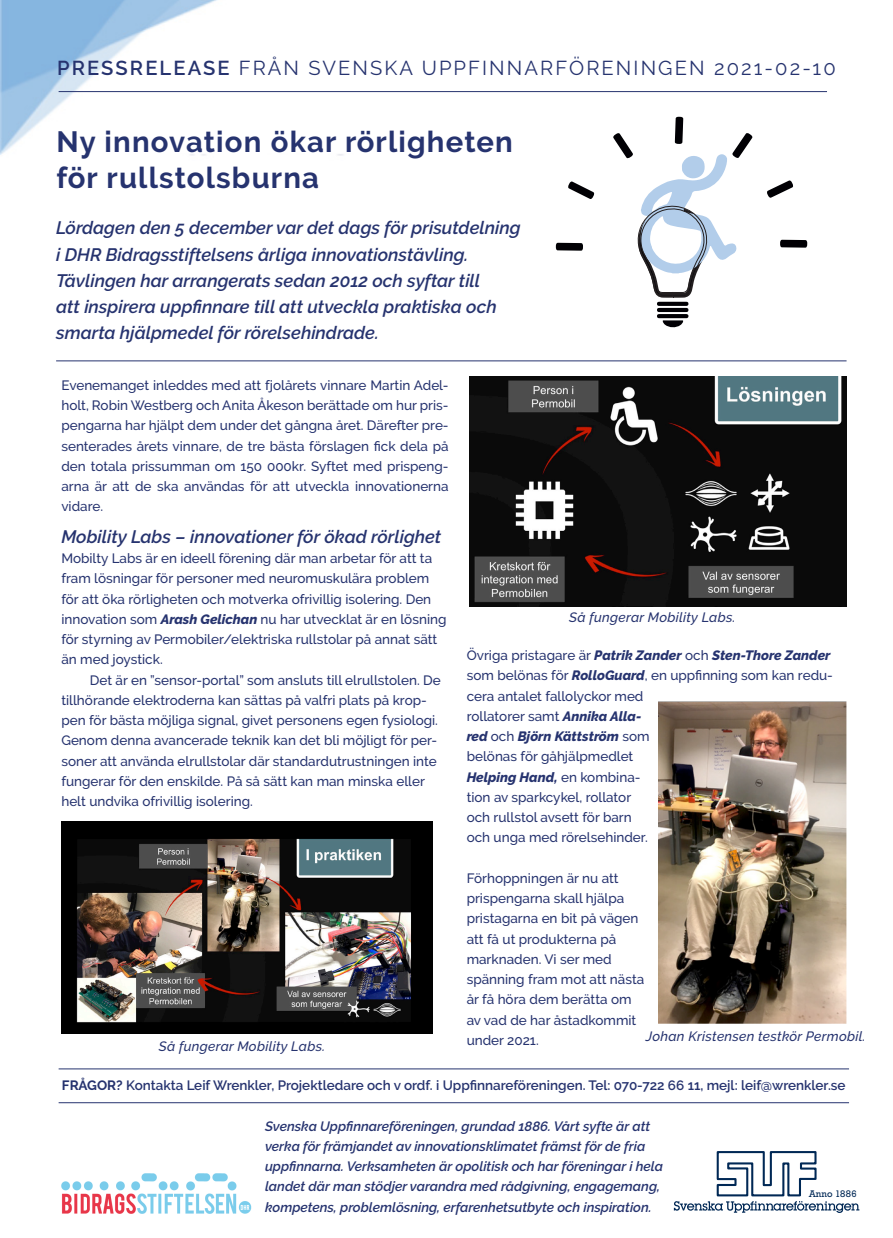
<style>
.page{position:relative;width:893px;height:1238px;background:#fff}
.page>*{position:absolute;margin:0;border:0;box-sizing:border-box;transform-origin:0 0}
.t1{font:700 29.25px/36.8px "Raleway";letter-spacing:.04em;color:#26336f}
.t2{font:20.1px "Raleway";letter-spacing:.105em;color:#26336f}
.t3{font:italic 600 18px/26.2px "Raleway";color:#26336f}
.t4{font:500 13.5px/20.2px "Raleway";color:#26336f}
.t5{font:italic 600 13.5px/20.2px "Raleway";color:#26336f}
.t6{font:600 13.5px "Raleway";color:#26336f}
.t7{font:italic 500 13.5px "Raleway";letter-spacing:.02em;color:#26336f}
.t8{font:9px "Rockwell";color:#002855}
.s1{font-weight:600}
.s2{font-size:20.25px}
.s3{font-weight:800;font-style:italic}
.s4{font-weight:700}
</style>
<div class="page">
<svg style="left:556px;top:243px;width:27px;height:8px"></svg>
<svg style="left:780px;top:240px;width:27px;height:8px"></svg>
<svg style="left:767px;top:180px;width:26px;height:18px"></svg>
<svg style="left:568px;top:181px;width:26px;height:18px"></svg>
<svg style="left:613px;top:117px;width:140px;height:211px"></svg>
<hr style="left:59px;top:1068px;width:790px;height:1px;background:#26336f">
<hr style="left:59px;top:1102px;width:790px;height:1px;background:#26336f">
<img style="left:0;top:0;width:367px;height:156px">
<img style="left:61px;top:1173px;width:191px;height:40px">
<svg style="left:674px;top:1151px;width:185px;height:61px"></svg>
<hr style="left:59px;top:91px;width:768px;height:1px;background:#26336f">
<hr style="left:56px;top:360px;width:790px;height:1px;background:#26336f">
<img style="left:61px;top:821px;width:371px;height:212px">
<img style="left:470px;top:376px;width:376px;height:230px">
<img style="left:658px;top:702px;width:188px;height:321px">
<p class="t2" style="left:57px;top:57px;width:780px"><span class="s1">PRESSRELEASE</span> FRÅN SVENSKA UPPFINNARFÖRENINGEN <span class="s2">2021-02-10</span></p>
<p class="t1" style="left:56px;top:123px;width:458px">Ny innovation ökar rörligheten för rullstolsburna</p>
<p class="t3" style="left:56px;top:215px;width:466px">Lördagen den 5 december var det dags för prisutdelning i DHR Bidragsstiftelsens årliga innovationstävling.<br>Tävlingen har arrangerats sedan 2012 och syftar till<br>att inspirera uppfinnare till att utveckla praktiska och smarta hjälpmedel för rörelsehindrade.</p>
<p class="t4" style="left:61px;top:375px;width:389px;text-align:justify">Evenemanget inleddes med att fjolårets vinnare Martin Adel&shy;holt, Robin Westberg och Anita Åkeson berättade om hur pris&shy;pengarna har hjälpt dem under det gångna året. Därefter pre&shy;senterades årets vinnare, de tre bästa förslagen fick dela på den totala prissumman om 150 000kr. Syftet med prispeng&shy;arna är att de ska användas för att utveckla innovationerna vidare.</p>
<p class="t3" style="left:61px;top:523px;width:381px">Mobility Labs – innovationer för ökad rörlighet</p>
<p class="t4" style="left:61px;top:548px;width:387px">Mobilty Labs är en ideell förening där man arbetar för att ta fram lösningar för personer med neuromuskulära problem för att öka rörligheten och motverka ofrivillig isolering. Den innovation som <span class="s3">Arash Gelichan</span> nu har utvecklat är en lösning för styrning av Permobiler/elektriska rullstolar på annat sätt än med joystick.</p>
<p class="t4" style="left:61px;top:669px;width:381px;text-indent:28px">Det är en ”sensor-portal” som ansluts till elrullstolen. De tillhörande elektroderna kan sättas på valfri plats på krop&shy;pen för bästa möjliga signal, givet personens egen fysiologi.<br>Genom denna avancerade teknik kan det bli möjligt för per&shy;soner att använda elrullstolar där standardutrustningen inte fungerar för den enskilde. På så sätt kan man minska eller helt undvika ofrivillig isolering.</p>
<p class="t7" style="left:159px;top:1037px;width:168px">Så fungerar Mobility Labs.</p>
<p class="t7" style="left:569px;top:609px;width:168px">Så fungerar Mobility Labs.</p>
<p class="t4" style="left:467px;top:645px;width:368px">Övriga pristagare är <span class="s3">Patrik Zander</span> och <span class="s3">Sten-Thore Zander </span>som belönas för <span class="s3">RolloGuard</span>, en uppfinning som kan redu&shy;cera antalet fallolyckor med<br>rollatorer samt <span class="s3">Annika Alla-<br>red</span> och <span class="s3">Björn Kättström</span> som<br>belönas för gåhjälpmedlet<br><span class="s3">Helping Hand,</span> en kombina-<br>tion av sparkcykel, rollator<br>och rullstol avsett för barn<br>och unga med rörelsehinder.</p>
<p class="t4" style="left:467px;top:867px;width:179px">Förhoppningen är nu att prispengarna skall hjälpa pristagarna en bit på vägen att få ut produkterna på marknaden. Vi ser med spänning fram mot att nästa år få höra dem berätta om av vad de har åstadkommit under 2021.</p>
<p class="t7" style="left:646px;top:1028px;width:221px">Johan Kristensen testkör Permobil.</p>
<p class="t6" style="left:62px;top:1077px;width:785px"><span class="s4">FRÅGOR?</span> Kontakta Leif Wrenkler, Projektledare och v ordf. i Uppfinnareföreningen. Tel: 070-722 66 11, mejl: leif@wrenkler.se</p>
<p class="t5" style="left:265px;top:1115px;width:400px">Svenska Uppfinnareföreningen, grundad 1886. Vårt syfte är att verka för främjandet av innovationsklimatet främst för de fria uppfinnarna. Verksamheten är opolitisk och har föreningar i hela landet där man stödjer varandra med rådgivning, engagemang, kompetens, problemlösning, erfarenhetsutbyte och inspiration.</p>
<p class="t8" style="left:809px;top:1187px;width:49px">Anno 1886</p>
</div>
